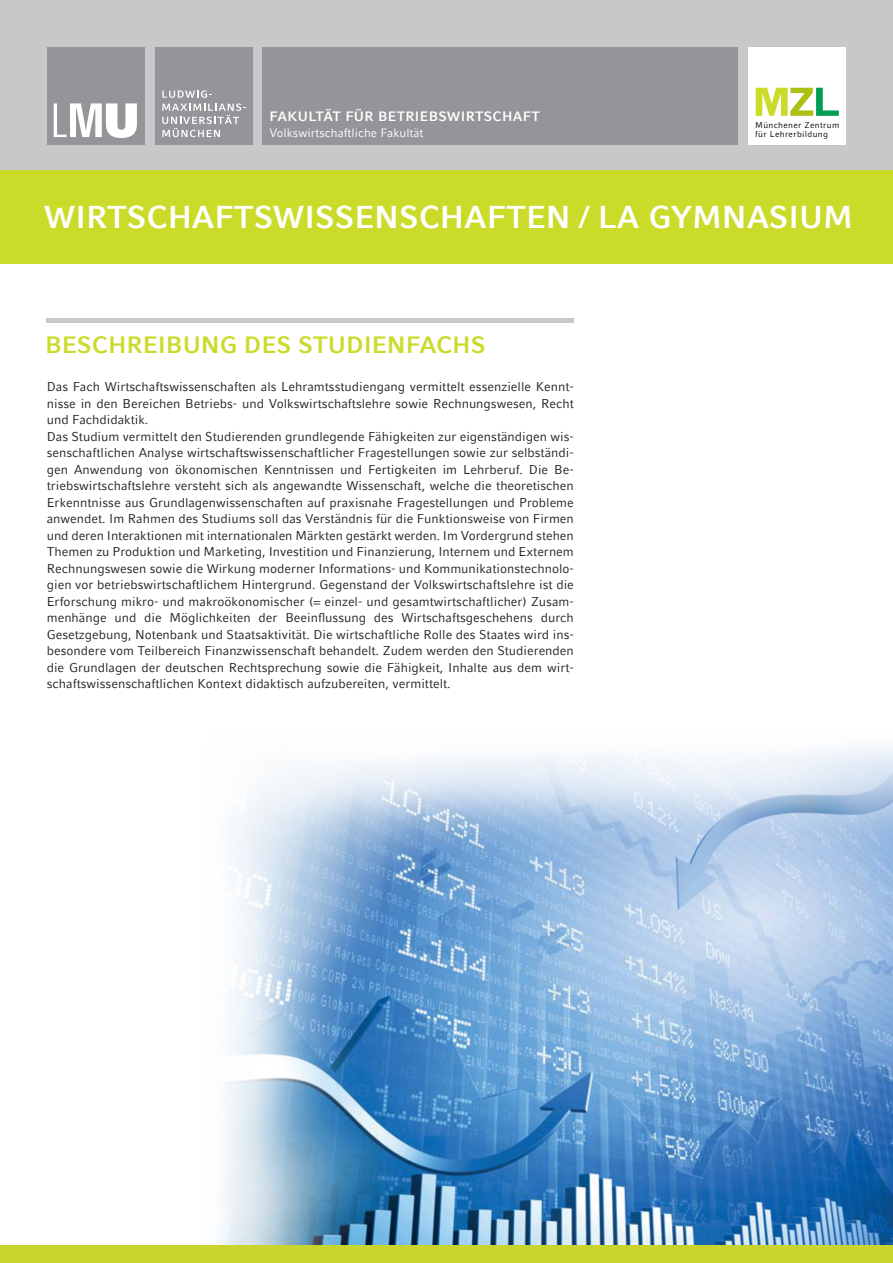
<style>
.page{position:relative;width:893px;height:1263px;background:#fff}
.page>*{position:absolute;margin:0;border:0;box-sizing:border-box;transform-origin:0 0}
.t1{font:700 31.5px "LMU Compatil Fact";color:#fff}
.t2{font:700 23.55px "LMU Compatil Fact";color:#cadb2a}
.t3{font:700 13.5px "LMU Compatil Fact";letter-spacing:.025em;color:#fff}
.t4{font:12.75px/16.5px "LMU Compatil Fact";color:#231f20}
.t5{font:12px "LMU Compatil Fact";color:#fff}
.t6{font:8.4px/9.4px "LMU Compatil Fact";letter-spacing:.04em;color:#000}
</style>
<div class="page">
<img style="left:203px;top:747px;width:690px;height:499px">
<div style="left:0;top:0;width:893px;height:176px;background:#c6c8ca"></div>
<div style="left:262px;top:47px;width:476px;height:98px;background:#939598"></div>
<div style="left:47px;top:47px;width:98px;height:98px;background:#939598"></div>
<div style="left:155px;top:47px;width:98px;height:98px;background:#939598"></div>
<svg style="left:54px;top:103px;width:83px;height:35px"></svg>
<svg style="left:162px;top:90px;width:84px;height:47px"></svg>
<div style="left:748px;top:47px;width:98px;height:97px;background:#fff"></div>
<svg style="left:756px;top:88px;width:83px;height:28px"></svg>
<hr style="left:47px;top:318px;width:527px;height:4px;background:#c6c8ca">
<div style="left:0;top:1246px;width:893px;height:17px;background:#c9d42d"></div>
<div style="left:0;top:170px;width:893px;height:94px;background:#cadb2a"></div>
<p class="t3" style="left:269px;top:111px;width:272px">FAKULTÄT FÜR BETRIEBSWIRTSCHAFT</p>
<p class="t5" style="left:269px;top:128px;width:155px">Volkswirtschaftliche Fakultät</p>
<p class="t6" style="left:755px;top:121px;width:86px">Münchener Zentrum für Lehrerbildung</p>
<h1 class="t1" style="left:44px;top:204px;width:810px">WIRTSCHAFTSWISSENSCHAFTEN / LA GYMNASIUM</h1>
<h2 class="t2" style="left:45px;top:336px;width:442px">BESCHREIBUNG DES STUDIENFACHS</h2>
<p class="t4" style="left:47px;top:380px;width:529px">Das Fach Wirtschaftswissenschaften als Lehramtsstudiengang vermittelt essenzielle Kennt&shy;nisse in den Bereichen Betriebs- und Volkswirtschaftslehre sowie Rechnungswesen, Recht und Fachdidaktik.<br>Das Studium vermittelt den Studierenden grundlegende Fähigkeiten zur eigenständigen wis&shy;senschaftlichen Analyse wirtschaftswissenschaftlicher Fragestellungen sowie zur selbständi&shy;gen Anwendung von ökonomischen Kenntnissen und Fertigkeiten im Lehrberuf. Die Be&shy;triebswirtschaftslehre versteht sich als angewandte Wissenschaft, welche die theoretischen Erkenntnisse aus Grundlagenwissenschaften auf praxisnahe Fragestellungen und Probleme anwendet. Im Rahmen des Studiums soll das Verständnis für die Funktionsweise von Firmen und deren Interaktionen mit internationalen Märkten gestärkt werden. Im Vordergrund stehen Themen zu Produktion und Marketing, Investition und Finanzierung, Internem und Externem Rechnungswesen sowie die Wirkung moderner Informations- und Kommunikationstechnolo&shy;gien vor betriebswirtschaftlichem Hintergrund. Gegenstand der Volkswirtschaftslehre ist die Erforschung mikro- und makroökonomischer (= einzel- und gesamtwirtschaftlicher) Zusam&shy;menhänge und die Möglichkeiten der Beeinflussung des Wirtschaftsgeschehens durch Gesetzgebung, Notenbank und Staatsaktivität. Die wirtschaftliche Rolle des Staates wird ins&shy;besondere vom Teilbereich Finanzwissenschaft behandelt. Zudem werden den Studierenden die Grundlagen der deutschen Rechtsprechung sowie die Fähigkeit, Inhalte aus dem wirt&shy;schaftswissenschaftlichen Kontext didaktisch aufzubereiten, vermittelt.</p>
</div>
